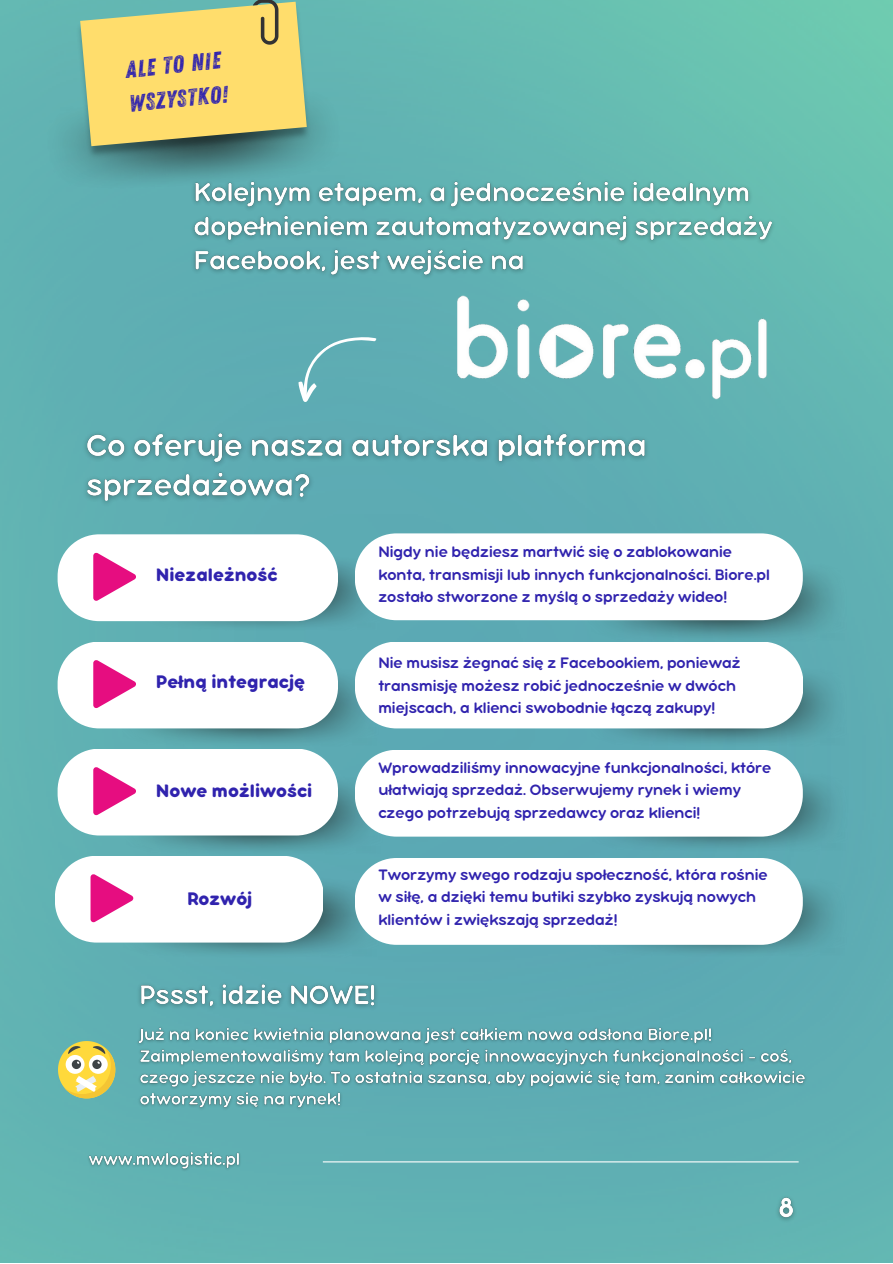
<style>
.page{position:relative;width:893px;height:1264px;background:#fff}
.page>*{position:absolute;margin:0;border:0;box-sizing:border-box;transform-origin:0 0}
.t1{font:23.85px/33.9px "Zing Rust G2 Base";color:#3023ae}
.t2{font:700 19.5px "Bubbleboddy Neue";color:#3023ae}
.t3{font:16.5px/22.5px "Bubbleboddy Neue";color:#3023ae}
</style>
<div class="page">
<img style="left:0;top:0;width:892px;height:1262px">
<img style="left:85px;top:1147px;width:159px;height:28px">
<hr style="left:323px;top:1161px;width:475px;height:1px;background:#fff">
<img style="left:453px;top:284px;width:317px;height:127px">
<img style="left:35px;top:81px;width:317px;height:118px">
<img style="left:64px;top:0;width:259px;height:170px">
<svg style="left:80px;top:0;width:227px;height:146px;background:#dece72"></svg>
<svg style="left:286px;top:320px;width:96px;height:83px;background:#66b0b7"></svg>
<svg style="left:58px;top:1041px;width:57px;height:57px;background:#d0cc79"></svg>
<img style="left:138px;top:555px;width:245px;height:76px">
<img style="left:583px;top:560px;width:264px;height:82px">
<img style="left:583px;top:665px;width:264px;height:82px">
<img style="left:584px;top:770px;width:264px;height:82px">
<img style="left:583px;top:875px;width:264px;height:82px">
<img style="left:115px;top:665px;width:264px;height:82px">
<img style="left:119px;top:773px;width:264px;height:82px">
<img style="left:115px;top:876px;width:264px;height:82px">
<svg style="left:58px;top:534px;width:280px;height:87px"></svg>
<svg style="left:355px;top:533px;width:447px;height:87px"></svg>
<svg style="left:355px;top:641px;width:447px;height:87px"></svg>
<svg style="left:355px;top:749px;width:447px;height:87px"></svg>
<svg style="left:355px;top:858px;width:447px;height:86px"></svg>
<svg style="left:58px;top:641px;width:280px;height:87px"></svg>
<svg style="left:58px;top:748px;width:280px;height:87px"></svg>
<svg style="left:55px;top:855px;width:267px;height:87px"></svg>
<img style="left:770px;top:1190px;width:32px;height:43px">
<img style="left:186px;top:173px;width:594px;height:111px">
<img style="left:77px;top:425px;width:579px;height:87px">
<img style="left:132px;top:975px;width:252px;height:42px">
<img style="left:134px;top:1022px;width:676px;height:91px">
<h1 class="t1" style="left:124px;top:54px;width:101px;rotate:-6deg">ale To nie<br>Wszystko!</h1>
<p class="t2" style="left:156px;top:569px;width:123px">Niezależność</p>
<p class="t2" style="left:156px;top:675px;width:151px">Pełną integrację</p>
<p class="t2" style="left:156px;top:784px;width:158px">Nowe możliwości</p>
<p class="t2" style="left:187px;top:892px;width:67px">Rozwój</p>
<p class="t3" style="left:378px;top:542px;width:393px">Nigdy nie będziesz martwić się o zablokowanie konta, transmisji lub innych funkcjonalności. Biore.pl zostało stworzone z myślą o sprzedaży wideo!</p>
<p class="t3" style="left:378px;top:653px;width:364px">Nie musisz żegnać się z Facebookiem, ponieważ transmisję możesz robić jednocześnie w dwóch miejscach, a klienci swobodnie łączą zakupy!</p>
<p class="t3" style="left:378px;top:757px;width:394px">Wprowadziliśmy innowacyjne funkcjonalności, które ułatwiają sprzedaż. Obserwujemy rynek i wiemy czego potrzebują sprzedawcy oraz klienci!</p>
<p class="t3" style="left:378px;top:864px;width:391px">Tworzymy swego rodzaju społeczność, która rośnie w siłę, a dzięki temu butiki szybko zyskują nowych klientów i zwiększają sprzedaż!</p>
</div>
